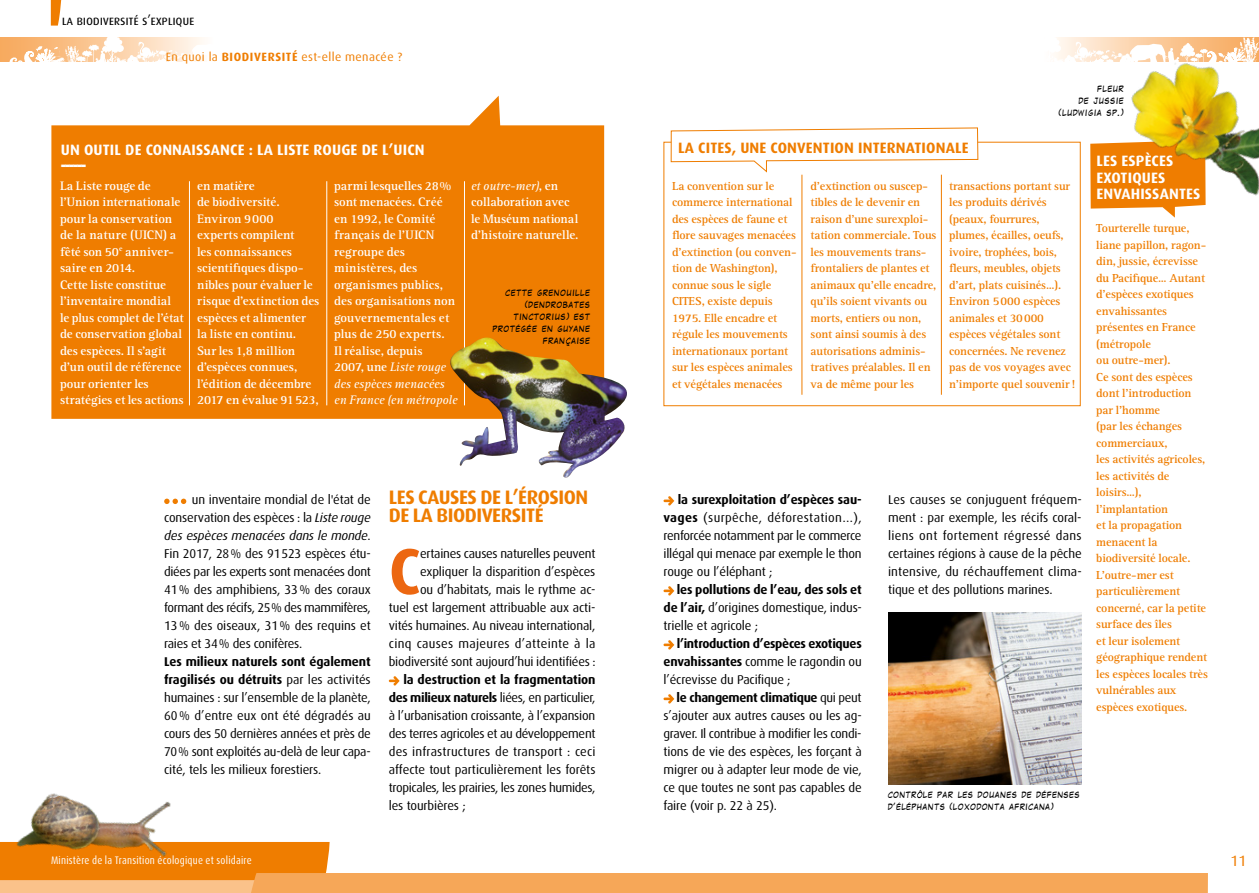
<style>
.page{position:relative;width:1259px;height:893px;background:#fff}
.page>*{position:absolute;margin:0;border:0;box-sizing:border-box;transform-origin:0 0}
.t1{font:700 65.1px "Dax OT";color:#ec6711}
.t2{font:700 19.5px/18px "Dax";letter-spacing:-.025em;color:#ef7d00}
.t3{font:700 15px/16.5px "Dax OT";letter-spacing:.01em;color:#fff}
.t4{font:700 15px "Dax OT";letter-spacing:.01em;color:#ef7d00}
.t5{font:900 15px "Dax OT";color:#fff}
.t6{font:15px "Dax OT";color:#ef7d00}
.t7{font:13.5px "Dax OT";letter-spacing:-.02em;color:#000}
.t8{font:12.75px/18px "Dax OT";letter-spacing:-.01em;color:#000;text-align:justify}
.t9{font:700 12.75px/16.5px "Rotis Serif Std";color:#fff}
.t10{font:700 12.75px/18px "Dax OT";letter-spacing:-.02em;color:#000;text-align:justify}
.t11{font:700 12px/16.5px "Rotis Serif Std";letter-spacing:-.01em;color:#ef7d00}
.t12{font:12px "Dax OT";letter-spacing:.035em;color:#ef7d00}
.t13{font:condensed 10.95px "Dax OT";letter-spacing:.02em;color:#fff}
.t14{font:8.25px/12px "Laffayette Comic Pro";letter-spacing:.1em;color:#000;text-align:right}
.s1{font-weight:700}
.s2{font-weight:400;font-style:italic}
.s3{font-style:italic}
.s4{font-weight:400}
</style>
<div class="page">
<svg style="left:51px;top:0;width:11px;height:26px"></svg>
<img style="left:888px;top:613px;width:193px;height:171px">
<svg style="left:164px;top:499px;width:22px;height:5px"></svg>
<svg style="left:389px;top:676px;width:11px;height:10px"></svg>
<svg style="left:663px;top:496px;width:11px;height:10px"></svg>
<svg style="left:663px;top:586px;width:11px;height:10px"></svg>
<svg style="left:663px;top:640px;width:11px;height:10px"></svg>
<svg style="left:663px;top:694px;width:11px;height:10px"></svg>
<svg style="left:1090px;top:143px;width:3px;height:66px"></svg>
<svg style="left:51px;top:96px;width:553px;height:323px;background:#f08918"></svg>
<hr style="left:189px;top:181px;width:1px;height:224px;background:#fff">
<hr style="left:326px;top:181px;width:1px;height:224px;background:#fff">
<hr style="left:464px;top:181px;width:1px;height:224px;background:#fff">
<div style="left:663px;top:142px;width:417px;height:264px;background:#fff;border:1px solid #ef7d00"></div>
<hr style="left:801px;top:175px;width:1px;height:220px;background:#ef7d00">
<hr style="left:941px;top:175px;width:1px;height:220px;background:#ef7d00">
<svg style="left:670px;top:127px;width:308px;height:46px"></svg>
<svg style="left:917px;top:790px;width:5px;height:8px"></svg>
<img style="left:448px;top:338px;width:179px;height:140px">
<svg style="left:195px;top:842px;width:1013px;height:51px"></svg>
<div style="left:0;top:37px;width:215px;height:24px;background:#f7ab60"></div>
<svg style="left:1055px;top:37px;width:38px;height:25px"></svg>
<svg style="left:6px;top:37px;width:209px;height:25px;background:#fcddbf"></svg>
<img style="left:1093px;top:37px;width:166px;height:181px">
<img style="left:0;top:793px;width:195px;height:100px">
<p class="t7" style="left:62px;top:13px;width:134px">la biodiversité s’explique</p>
<p class="t12" style="left:166px;top:51px;width:238px">En quoi la <span class="s1">BIODIVERSITÉ</span> est-elle menacée ?</p>
<p class="t3" style="left:61px;top:141px;width:365px">UN OUTIL DE CONNAISSANCE : LA LISTE ROUGE DE L’UICN</p>
<p class="t5" style="left:61px;top:157px;width:27px">------</p>
<p class="t9" style="left:60px;top:177px;width:125px">La Liste rouge de l’Union internationale pour la conservation de la nature (UICN) a fêté son 50<sup>e</sup> anniver&shy;saire en 2014.<br>Cette liste constitue l’inventaire mondial<br>le plus complet de l’état de conservation global des espèces. Il s’agit d’un outil de référence pour orienter les stratégies et les actions</p>
<p class="t9" style="left:197px;top:177px;width:124px">en matière<br>de biodiversité.<br>Environ 9000<br>experts compilent<br>les connaissances scientifiques dispo&shy;nibles pour évaluer le risque d’extinction des espèces et alimenter<br>la liste en continu.<br>Sur les 1,8 million d’espèces connues, l’édition de décembre<br>2017 en évalue 91523,</p>
<p class="t9" style="left:334px;top:177px;width:125px">parmi lesquelles 28% sont menacées. Créé en 1992, le Comité français de l’UICN regroupe des ministères, des organismes publics, des organisations non gouvernementales et plus de 250 experts.<br>Il réalise, depuis<br>2007, une <span class="s2">Liste rouge des espèces menacées en France (en métropole</span></p>
<p class="t9" style="left:471px;top:177px;width:109px"><span class="s2">et outre-mer)</span>, en collaboration avec le Muséum national d’histoire naturelle.</p>
<p class="t14" style="left:493px;top:287px;width:99px">CETTE GRENOUILLE (DENDROBATES<br>TINCTORIUS) EST<br>PROTÉGÉE EN GUYANE<br>FRAN AISE</p>
<p class="t8" style="left:164px;top:491px;width:208px;text-indent:28px">un inventaire mondial de l'état de conservation des espèces : la <span class="s3">Liste rouge des espèces menacées dans le monde</span>.<br>Fin 2017, 28% des 91523 espèces étu&shy;diées par les experts sont menacées dont 41% des amphibiens, 33% des coraux formant des récifs, 25% des mammifères, 13% des oiseaux, 31% des requins et raies et 34% des conifères.</p>
<p class="t8" style="left:164px;top:653px;width:208px"><span class="s1">Les milieux naturels sont également fragilisés ou détruits</span> par les activités humaines : sur l’ensemble de la planète, 60% d’entre eux ont été dégradés au cours des 50 dernières années et près de 70% sont exploités au-delà de leur capa&shy;cité, tels les milieux forestiers.</p>
<p class="t13" style="left:51px;top:853px;width:202px">Ministère de la Transition écologique et solidaire</p>
<h2 class="t2" style="left:389px;top:488px;width:201px">LES CAUSES DE L’ÉROSION<br>DE LA BIODIVERSITÉ</h2>
<h1 class="t1" style="left:389px;top:535px;width:33px">C</h1>
<p class="t8" style="left:389px;top:545px;width:208px;text-align:right">ertaines causes naturelles peuvent expliquer la disparition d’espèces<br>ou d’habitats, mais le rythme ac-<br>tuel est largement attribuable aux acti&shy;vités humaines. Au niveau international, cinq causes majeures d’atteinte à la biodiversité sont aujourd’hui identifiées :</p>
<p class="t8" style="left:389px;top:671px;width:208px;text-indent:15px"><span class="s1">la destruction et la fragmentation des milieux naturels</span> liées, en particulier, à l’urbanisation croissante, à l’expansion des terres agricoles et au développement des infrastructures de transport : ceci affecte tout particulièrement les forêts tropicales, les prairies, les zones humides, les tourbières ;</p>
<p class="t14" style="left:1059px;top:83px;width:66px">FLEUR<br>DE JUSSIE (LUDWIGIA SP.)</p>
<p class="t4" style="left:678px;top:139px;width:292px">LA CITES, UNE CONVENTION INTERNATIONALE</p>
<p class="t11" style="left:672px;top:178px;width:126px">La convention sur le commerce international des espèces de faune et flore sauvages menacées d’extinction (ou conven&shy;tion de Washington), connue sous le sigle<br>CITES, existe depuis<br>1975. Elle encadre et régule les mouvements internationaux portant sur les espèces animales et végétales menacées</p>
<p class="t11" style="left:810px;top:178px;width:127px">d’extinction ou suscep&shy;tibles de le devenir en raison d’une surexploi&shy;tation commerciale. Tous les mouvements trans&shy;frontaliers de plantes et animaux qu’elle encadre, qu’ils soient vivants ou morts, entiers ou non, sont ainsi soumis à des autorisations adminis&shy;tratives préalables. Il en va de même pour les</p>
<p class="t11" style="left:949px;top:178px;width:127px">transactions portant sur les produits dérivés (peaux, fourrures, plumes, écailles, oeufs, ivoire, trophées, bois, fleurs, meubles, objets d’art, plats cuisinés…).<br>Environ 5000 espèces animales et 30000 espèces végétales sont concernées. Ne revenez pas de vos voyages avec n’importe quel souvenir!</p>
<p class="t8" style="left:663px;top:491px;width:200px;text-indent:14px"><span class="s1">la surexploitation d’espèces sau&shy;vages</span> (surpêche, déforestation…), renforcée notamment par le commerce illégal qui menace par exemple le thon rouge ou l’éléphant ;</p>
<p class="t8" style="left:663px;top:581px;width:200px;text-indent:13px"><span class="s1">les pollutions de l’eau, des sols et de l’air,</span> d’origines domestique, indus&shy;trielle et agricole ;</p>
<p class="t10" style="left:663px;top:635px;width:200px;text-indent:13px">l’introduction d’espèces exotiques envahissantes <span class="s4">comme le ragondin ou l’écrevisse du Pacifique ;</span></p>
<p class="t8" style="left:663px;top:689px;width:200px;text-indent:13px"><span class="s1">le changement climatique</span> qui peut s’ajouter aux autres causes ou les ag&shy;graver. Il contribue à modifier les condi&shy;tions de vie des espèces, les forçant à migrer ou à adapter leur mode de vie, ce que toutes ne sont pas capables de faire (voir p. 22 à 25).</p>
<p class="t8" style="left:888px;top:491px;width:195px">Les causes se conjuguent fréquem&shy;ment : par exemple, les récifs coral&shy;liens ont fortement régressé dans certaines régions à cause de la pêche intensive, du réchauffement clima&shy;tique et des pollutions marines.</p>
<p class="t14" style="left:888px;top:789px;width:193px;text-align:left">CONTR LE PAR LES DOUANES DE DÉFENSES<br>D’ÉLÉPHANTS (LOXODONTA AFRICANA)</p>
<p class="t3" style="left:1096px;top:153px;width:106px">LES ESPÈCES<br>EXOTIQUES<br>ENVAHISSANTES</p>
<p class="t11" style="left:1096px;top:220px;width:113px">Tourterelle turque, liane papillon, ragon&shy;din, jussie, écrevisse du Pacifique… Autant d’espèces exotiques envahissantes présentes en France (métropole<br>ou outre-mer).<br>Ce sont des espèces dont l’introduction par l’homme<br>(par les échanges commerciaux,<br>les activités agricoles, les activités de loisirs…), l’implantation<br>et la propagation menacent la biodiversité locale.<br>L’outre-mer est particulièrement concerné, car la petite surface des îles<br>et leur isolement géographique rendent les espèces locales très vulnérables aux espèces exotiques.</p>
<p class="t6" style="left:1230px;top:853px;width:17px">11</p>
</div>
